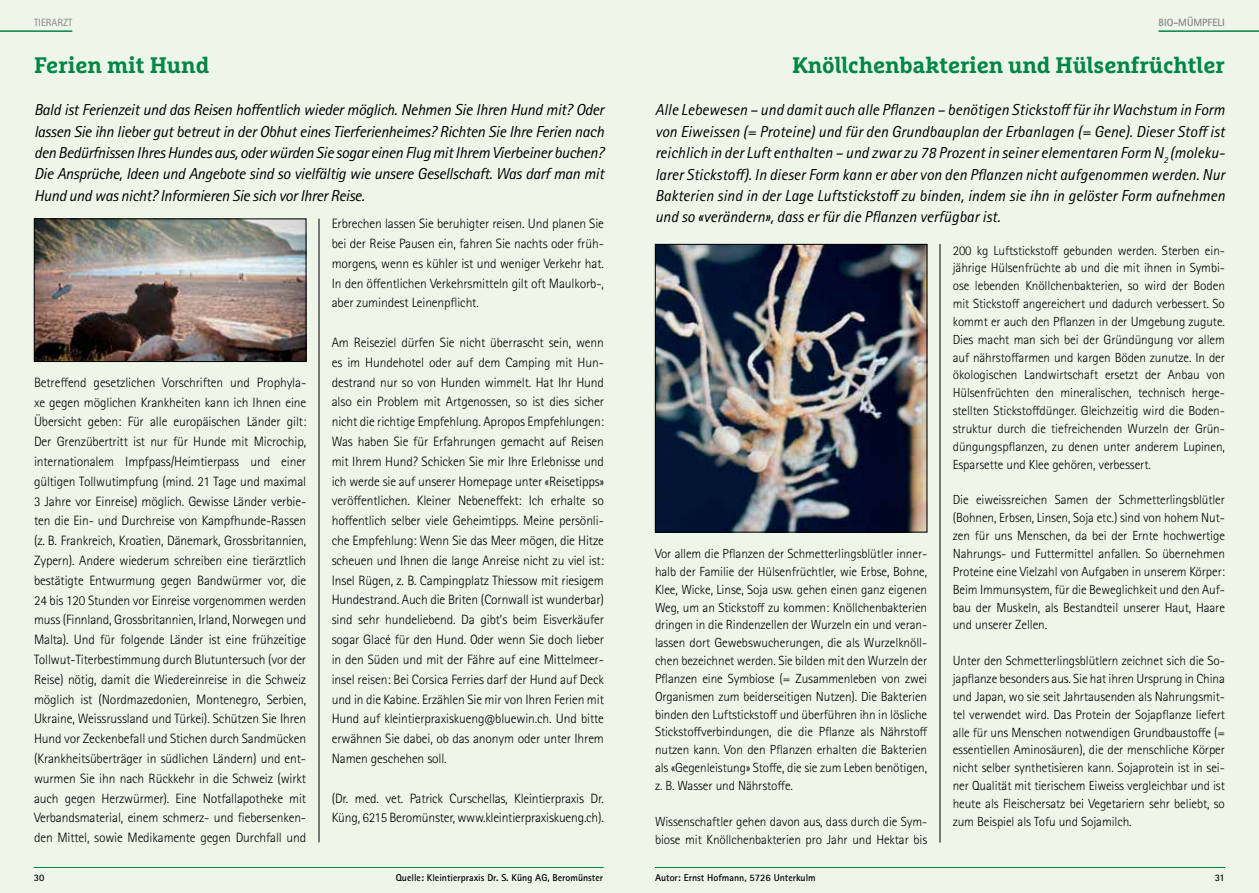
<style>
.page{position:relative;width:1259px;height:893px;background:#fff}
.page>*{position:absolute;margin:0;border:0;box-sizing:border-box;transform-origin:0 0}
.t1{font:700 22.5px "Marselis Slab Pro";letter-spacing:-.005em;color:#008645}
.t2{font:italic 15.9px/21.3px "Rotis Sans Serif Std";letter-spacing:-.01em;color:#000;text-align:justify}
.t3{font:300 13.5px/19.8px "Rotis Sans Serif Std";letter-spacing:-.01em;color:#000;text-align:justify}
.t4{font:300 13.2px/17.9px "Rotis Sans Serif Std";letter-spacing:-.005em;color:#000;text-align:justify}
.t5{font:700 10.5px "Rotis Sans Serif Std";color:#868786}
.t6{font:10.5px "Rotis Sans Serif Std";color:#868786}
.t7{font:700 9.9px "Rotis Sans Serif Std";color:#000}
</style>
<div class="page">
<div style="left:0;top:0;width:629px;height:893px;background:#eef5e9"></div>
<hr style="left:0;top:30px;width:72px;height:2px;background:#008645">
<hr style="left:34px;top:867px;width:570px;height:1px;background:#008645">
<hr style="left:319px;top:219px;width:1px;height:623px;background:#000">
<img style="left:36px;top:221px;width:268px;height:139px">
<div style="left:34px;top:219px;width:272px;height:143px;border:1px solid #000"></div>
<div style="left:629px;top:0;width:630px;height:893px;background:#eef5e9"></div>
<hr style="left:655px;top:867px;width:570px;height:1px;background:#008645">
<hr style="left:939px;top:244px;width:1px;height:599px;background:#000">
<hr style="left:1158px;top:30px;width:101px;height:2px;background:#008645">
<img style="left:657px;top:246px;width:268px;height:284px">
<div style="left:655px;top:244px;width:272px;height:288px;border:1px solid #000"></div>
<p class="t6" style="left:34px;top:16px;width:40px">TIERARZT</p>
<h1 class="t1" style="left:34px;top:51px;width:177px">Ferien mit Hund</h1>
<p class="t2" style="left:34px;top:99px;width:571px">Bald ist Ferienzeit und das Reisen hoffentlich wieder möglich. Nehmen Sie Ihren Hund mit? Oder lassen Sie ihn lieber gut betreut in der Obhut eines Tierferienheimes? Richten Sie Ihre Ferien nach den Bedürfnissen Ihres Hundes aus, oder würden Sie sogar einen Flug mit Ihrem Vierbeiner buchen?<br>Die Ansprüche, Ideen und Angebote sind so vielfältig wie unsere Gesellschaft. Was darf man mit Hund und was nicht? Informieren Sie sich vor Ihrer Reise.</p>
<p class="t3" style="left:34px;top:372px;width:274px">Betreffend gesetzlichen Vorschriften und Prophyla&shy;xe gegen möglichen Krankheiten kann ich Ihnen eine Übersicht geben: Für alle europäischen Länder gilt:<br>Der Grenzübertritt ist nur für Hunde mit Microchip, internationalem Impfpass/Heimtierpass und einer gültigen Tollwutimpfung (mind. 21 Tage und maximal 3 Jahre vor Einreise) möglich. Gewisse Länder verbie&shy;ten die Ein- und Durchreise von Kampfhunde-Rassen (z. B. Frankreich, Kroatien, Dänemark, Grossbritannien, Zypern). Andere wiederum schreiben eine tierärztlich bestätigte Entwurmung gegen Bandwürmer vor, die 24 bis 120 Stunden vor Einreise vorgenommen werden muss (Finnland, Grossbritannien, Irland, Norwegen und Malta). Und für folgende Länder ist eine frühzeitige Tollwut-Titerbestimmung durch Blutuntersuch (vor der Reise) nötig, damit die Wiedereinreise in die Schweiz möglich ist (Nordmazedonien, Montenegro, Serbien, Ukraine, Weissrussland und Türkei). Schützen Sie Ihren Hund vor Zeckenbefall und Stichen durch Sandmücken (Krankheitsüberträger in südlichen Ländern) und ent&shy;wurmen Sie ihn nach Rückkehr in die Schweiz (wirkt auch gegen Herzwürmer). Eine Notfallapotheke mit Verbandsmaterial, einem schmerz- und fiebersenken&shy;den Mittel, sowie Medikamente gegen Durchfall und</p>
<p class="t7" style="left:34px;top:871px;width:12px">30</p>
<p class="t3" style="left:332px;top:214px;width:274px">Erbrechen lassen Sie beruhigter reisen. Und planen Sie bei der Reise Pausen ein, fahren Sie nachts oder früh&shy;morgens, wenn es kühler ist und weniger Verkehr hat.<br>In den öffentlichen Verkehrsmitteln gilt oft Maulkorb-, aber zumindest Leinenpflicht.</p>
<p class="t3" style="left:332px;top:333px;width:274px">Am Reiseziel dürfen Sie nicht überrascht sein, wenn es im Hundehotel oder auf dem Camping mit Hun&shy;destrand nur so von Hunden wimmelt. Hat Ihr Hund also ein Problem mit Artgenossen, so ist dies sicher nicht die richtige Empfehlung. Apropos Empfehlungen:<br>Was haben Sie für Erfahrungen gemacht auf Reisen mit Ihrem Hund? Schicken Sie mir Ihre Erlebnisse und ich werde sie auf unserer Homepage unter «Reisetipps» veröffentlichen. Kleiner Nebeneffekt: Ich erhalte so hoffentlich selber viele Geheimtipps. Meine persönli&shy;che Empfehlung: Wenn Sie das Meer mögen, die Hitze scheuen und Ihnen die lange Anreise nicht zu viel ist:<br>Insel Rügen, z. B. Campingplatz Thiessow mit riesigem Hundestrand. Auch die Briten (Cornwall ist wunderbar) sind sehr hundeliebend. Da gibt’s beim Eisverkäufer sogar Glacé für den Hund. Oder wenn Sie doch lieber in den Süden und mit der Fähre auf eine Mittelmeer&shy;insel reisen: Bei Corsica Ferries darf der Hund auf Deck und in die Kabine. Erzählen Sie mir von Ihren Ferien mit Hund auf kleintierpraxiskueng@bluewin.ch. Und bitte erwähnen Sie dabei, ob das anonym oder unter Ihrem Namen geschehen soll.</p>
<p class="t3" style="left:332px;top:788px;width:274px">(Dr. med. vet. Patrick Curschellas, Kleintierpraxis Dr.<br>Küng, 6215 Beromünster, www.kleintierpraxiskueng.ch).</p>
<p class="t7" style="left:396px;top:871px;width:209px">Quelle: Kleintierpraxis Dr. S. Küng AG, Beromünster</p>
<p class="t5" style="left:1158px;top:15px;width:68px">BIO-MÜMPFELI</p>
<h1 class="t1" style="left:792px;top:51px;width:434px">Knöllchenbakterien und Hülsenfrüchtler</h1>
<p class="t2" style="left:655px;top:99px;width:571px">Alle Lebewesen – und damit auch alle Pflanzen – benötigen Stickstoff für ihr Wachstum in Form von Eiweissen (= Proteine) und für den Grundbauplan der Erbanlagen (= Gene). Dieser Stoff ist reichlich in der Luft enthalten – und zwar zu 78 Prozent in seiner elementaren Form N<sub>2</sub> (moleku&shy;larer Stickstoff). In dieser Form kann er aber von den Pflanzen nicht aufgenommen werden. Nur Bakterien sind in der Lage Luftstickstoff zu binden, indem sie ihn in gelöster Form aufnehmen und so «verändern», dass er für die Pflanzen verfügbar ist.</p>
<p class="t4" style="left:655px;top:545px;width:274px">Vor allem die Pflanzen der Schmetterlingsblütler inner&shy;halb der Familie der Hülsenfrüchtler, wie Erbse, Bohne, Klee, Wicke, Linse, Soja usw. gehen einen ganz eigenen Weg, um an Stickstoff zu kommen: Knöllchenbakterien dringen in die Rindenzellen der Wurzeln ein und veran&shy;lassen dort Gewebswucherungen, die als Wurzelknöll&shy;chen bezeichnet werden. Sie bilden mit den Wurzeln der Pflanzen eine Symbiose (= Zusammenleben von zwei Organismen zum beiderseitigen Nutzen). Die Bakterien binden den Luftstickstoff und überführen ihn in lösliche Stickstoffverbindungen, die die Pflanze als Nährstoff nutzen kann. Von den Pflanzen erhalten die Bakterien als «Gegenleistung» Stoffe, die sie zum Leben benötigen, z. B. Wasser und Nährstoffe.</p>
<p class="t4" style="left:655px;top:813px;width:274px">Wissenschaftler gehen davon aus, dass durch die Sym&shy;biose mit Knöllchenbakterien pro Jahr und Hektar bis</p>
<p class="t7" style="left:655px;top:871px;width:162px">Autor: Ernst Hofmann, 5726 Unterkulm</p>
<p class="t4" style="left:952px;top:241px;width:274px">200 kg Luftstickstoff gebunden werden. Sterben ein&shy;jährige Hülsenfrüchte ab und die mit ihnen in Symbi&shy;ose lebenden Knöllchenbakterien, so wird der Boden mit Stickstoff angereichert und dadurch verbessert. So kommt er auch den Pflanzen in der Umgebung zugute.<br>Dies macht man sich bei der Gründüngung vor allem auf nährstoffarmen und kargen Böden zunutze. In der ökologischen Landwirtschaft ersetzt der Anbau von Hülsenfrüchten den mineralischen, technisch herge&shy;stellten Stickstoffdünger. Gleichzeitig wird die Boden&shy;struktur durch die tiefreichenden Wurzeln der Grün&shy;düngungspflanzen, zu denen unter anderem Lupinen, Esparsette und Klee gehören, verbessert.</p>
<p class="t4" style="left:952px;top:491px;width:274px">Die eiweissreichen Samen der Schmetterlingsblütler (Bohnen, Erbsen, Linsen, Soja etc.) sind von hohem Nut&shy;zen für uns Menschen, da bei der Ernte hochwertige Nahrungs- und Futtermittel anfallen. So übernehmen Proteine eine Vielzahl von Aufgaben in unserem Körper:<br>Beim Immunsystem, für die Beweglichkeit und den Auf&shy;bau der Muskeln, als Bestandteil unserer Haut, Haare und unserer Zellen.</p>
<p class="t4" style="left:952px;top:652px;width:274px">Unter den Schmetterlingsblütlern zeichnet sich die So&shy;japflanze besonders aus. Sie hat ihren Ursprung in China und Japan, wo sie seit Jahrtausenden als Nahrungsmit&shy;tel verwendet wird. Das Protein der Sojapflanze liefert alle für uns Menschen notwendigen Grundbaustoffe (= essentiellen Aminosäuren), die der menschliche Körper nicht selber synthetisieren kann. Sojaprotein ist in sei&shy;ner Qualität mit tierischem Eiweiss vergleichbar und ist heute als Fleischersatz bei Vegetariern sehr beliebt, so zum Beispiel als Tofu und Sojamilch.</p>
<p class="t7" style="left:1214px;top:871px;width:12px">31</p>
</div>
